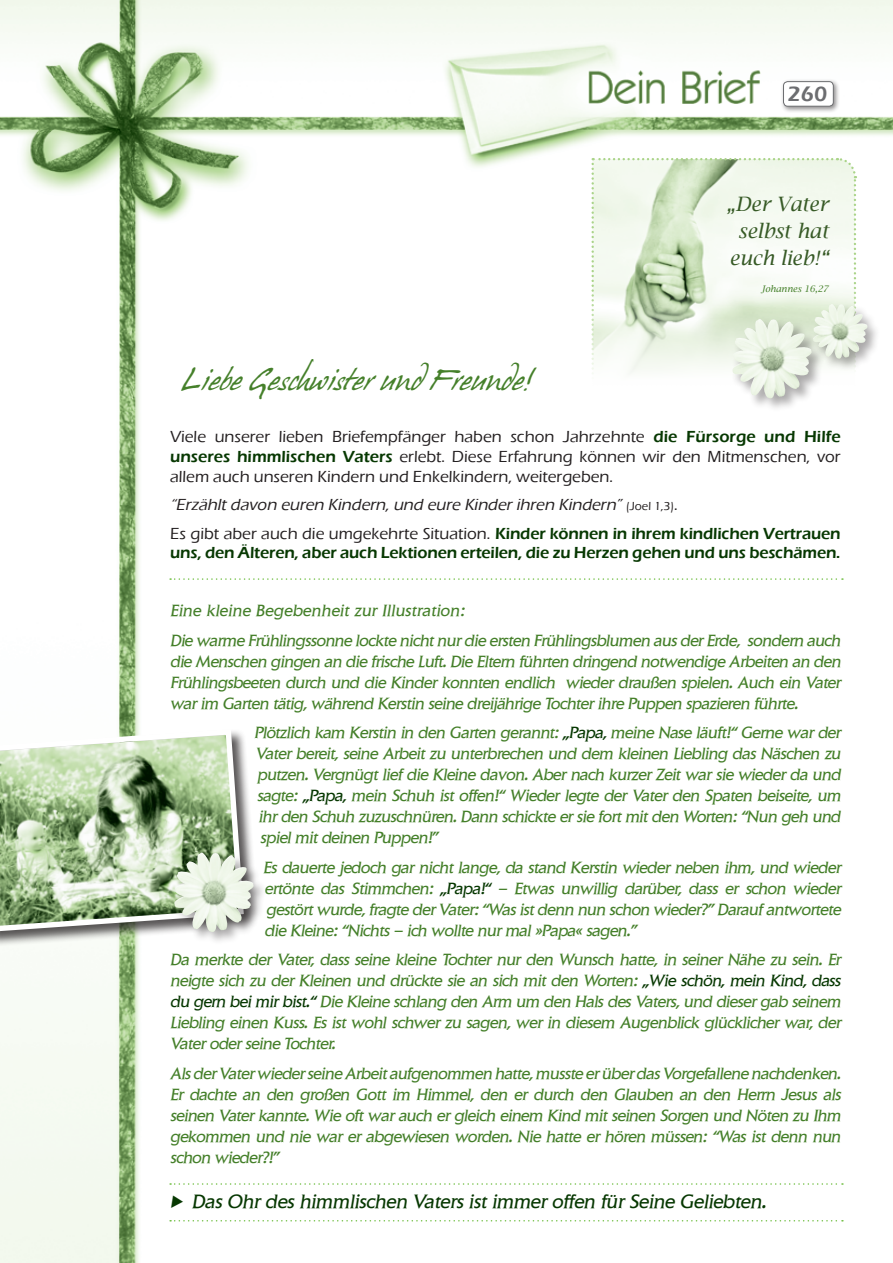
<style>
.page{position:relative;width:893px;height:1263px;background:#fff}
.page>*{position:absolute;margin:0;border:0;box-sizing:border-box;transform-origin:0 0}
.t1{font:27.75px "Hans Hand";color:#45802a}
.t2{font:600 21.6px "Eras ITC";color:#6c6d70}
.t3{font:italic 19.95px/27.2px "Lucida Bright";color:#375a26;text-align:center}
.t4{font:italic 19.05px "Elatan Normal";color:#073802}
.t5{font:500 16.5px/19.8px "Eras ITC";color:#231f20;text-align:justify}
.t6{font:italic 500 16.5px/28.3px "Eras ITC";color:#231f20}
.t7{font:600 16.5px "Eras ITC";letter-spacing:-.01em;color:#073802}
.t8{font:italic 16.05px/21px "Elatan Normal";letter-spacing:-.02em;color:#45802a;text-align:justify}
.t9{font:italic 9px "Lucida Bright";color:#45802a}
.s1{font-weight:600;color:#073802}
.s2{font-style:normal;font-size:12px}
.s3{font-style:normal}
.s4{font-weight:600;font-style:normal;color:#073802}
.s5{color:#073802}
</style>
<div class="page">
<img style="left:0;top:0;width:893px;height:1263px">
<div style="left:780px;top:79px;width:60px;height:34px;background:#231f20;opacity:.5"></div>
<div style="left:783px;top:82px;width:50px;height:24px;background:#fff;border-radius:4px"></div>
<div style="left:783px;top:81px;width:51px;height:26px;border:1px solid #6c6d70;border-radius:4px"></div>
<div style="left:331px;top:677px;width:425px;height:124px;background:#fff;border-radius:9px"></div>
<div style="left:0;top:729px;width:259px;height:218px;background:#231f20;opacity:.75"></div>
<svg style="left:0;top:726px;width:247px;height:209px"></svg>
<svg style="left:591px;top:157px;width:266px;height:230px"></svg>
<svg style="left:170px;top:578px;width:673px;height:2px"></svg>
<svg style="left:170px;top:1220px;width:673px;height:1px"></svg>
<svg style="left:170px;top:1183px;width:673px;height:2px"></svg>
<div style="left:173px;top:851px;width:94px;height:94px;background:#231f20;opacity:.39"></div>
<img style="left:174px;top:852px;width:80px;height:80px">
<div style="left:731px;top:317px;width:94px;height:95px;background:#231f20;opacity:.39"></div>
<img style="left:732px;top:319px;width:80px;height:79px">
<div style="left:811px;top:303px;width:70px;height:69px;background:#231f20;opacity:.39"></div>
<img style="left:813px;top:304px;width:54px;height:55px">
<h2 class="t2" style="left:788px;top:82px;width:41px">260</h2>
<p class="t3" style="left:726px;top:190px;width:103px">„Der Vater selbst hat euch lieb!“</p>
<p class="t9" style="left:761px;top:284px;width:69px">Johannes 16,27</p>
<h1 class="t1" style="left:181px;top:364px;width:354px">Liebe Geschwister und Freunde!</h1>
<p class="t5" style="left:170px;top:427px;width:672px">Viele unserer lieben Briefempfänger haben schon Jahrzehnte <span class="s1">die Fürsorge und Hilfe unseres himmlischen Vaters</span> erlebt. Diese Erfahrung können wir den Mitmenschen, vor allem auch unseren Kindern und Enkelkindern, weitergeben.</p>
<p class="t6" style="left:170px;top:491px;width:672px">“Erzählt davon euren Kindern, und eure Kinder ihren Kindern” <span class="s2">( J o e l 1 , 3 )</span> <span class="s3">.<br>Es gibt aber auch die umgekehrte Situation.</span> <span class="s4">Kinder können in ihrem kindlichen Vertrauen</span></p>
<p class="t7" style="left:170px;top:543px;width:672px">uns, den Älteren, aber auch Lektionen erteilen, die zu Herzen gehen und uns beschämen.</p>
<p class="t8" style="left:170px;top:595px;width:675px;line-height:29.5px">Eine kleine Begebenheit zur Illustration:<br>Die warme Frühlingssonne lockte nichtnurdie ersten Frühlingsblumen ausderErde, sondern auch</p>
<p class="t8" style="left:170px;top:650px;width:675px">die Menschen gingen an die frische Luft.Die Eltern führten dringend notwendige Arbeiten an den Frühlingsbeeten durch und die Kinder konnten endlich wieder draußen spielen. Auch ein Vater warim Garten tätig,während Kerstin seine dreijährige Tochterihre Puppen spazieren führte.</p>
<p class="t8" style="left:254px;top:721px;width:591px">Plötzlich kam Kerstin in den Garten gerannt: <span class="s5">„Papa,</span> meine Nase läuft!“ Gerne war der Vater bereit, seine Arbeit zu unterbrechen und dem kleinen Liebling das Näschen zu putzen. Vergnügt lief die Kleine davon. Aber nach kurzer Zeit war sie wieder da und sagte: <span class="s5">„Papa,</span> mein Schuh ist offen!“ Wieder legte der Vater den Spaten beiseite, um ihrden Schuh zuzuschnüren.Dann schickte ersie fortmitden Worten:“Nun geh und spielmitdeinen Puppen!”</p>
<p class="t8" style="left:263px;top:856px;width:582px">Es dauerte jedoch gar nicht lange, da stand Kerstin wieder neben ihm, und wieder ertönte das Stimmchen: <span class="s5">„Papa!“</span> – Etwas unwillig darüber, dass er schon wieder gestörtwurde,fragte derVater:“Wasistdenn nun schon wieder?”Darauf antwortete die Kleine:“Nichts– ich wollte nurmal»Papa« sagen.”</p>
<p class="t8" style="left:170px;top:948px;width:675px">Da merkte der Vater, dass seine kleine Tochter nur den Wunsch hatte, in seiner Nähe zu sein. Er neigte sich zu der Kleinen und drückte sie an sich mit den Worten: <span class="s5">„Wie schön, mein Kind, dass du gern bei mir bist.“</span> Die Kleine schlang den Arm um den Hals des Vaters, und dieser gab seinem Liebling einen Kuss. Es ist wohl schwer zu sagen, wer in diesem Augenblick glücklicher war, der Vateroderseine Tochter.</p>
<p class="t8" style="left:170px;top:1062px;width:675px">AlsderVaterwiederseine Arbeitaufgenommen hatte,musste erüberdasVorgefallene nachdenken.<br>Er dachte an den großen Gott im Himmel, den er durch den Glauben an den Herrn Jesus als seinen Vater kannte. Wie oft war auch er gleich einem Kind mit seinen Sorgen und Nöten zu Ihm gekommen und nie war er abgewiesen worden. Nie hatte er hören müssen: “Was ist denn nun schon wieder?!”</p>
<p class="t4" style="left:170px;top:1189px;width:601px">◆ Das Ohr des himmlischen Vaters ist immer offen für Seine Geliebten.</p>
</div>
